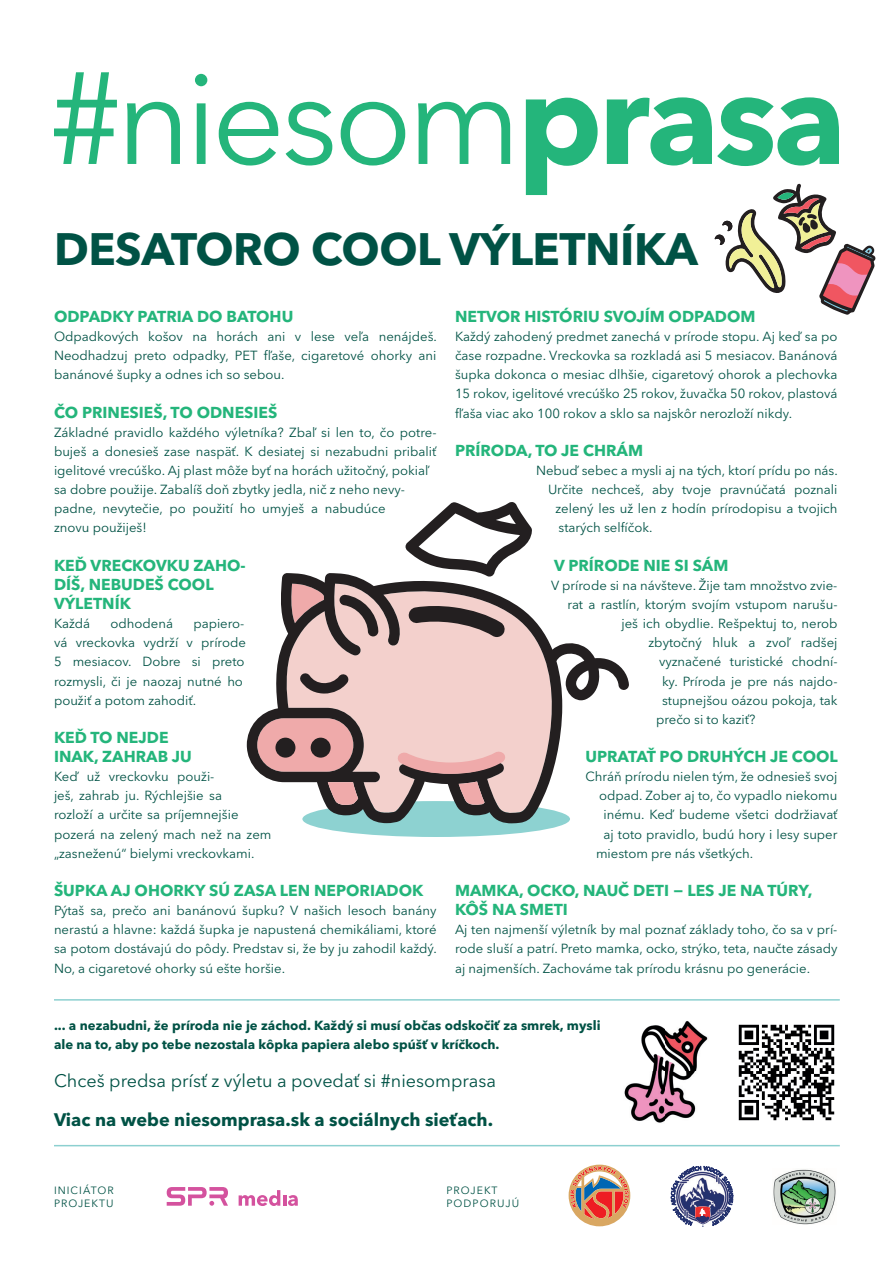
<style>
.page{position:relative;width:893px;height:1263px;background:#fff}
.page>*{position:absolute;margin:0;border:0;box-sizing:border-box;transform-origin:0 0}
.t1{font:700 45px "Avenir Next LT Pro";letter-spacing:-.01em;color:#005245}
.t2{font:18px "Avenir Next LT Pro";color:#005245}
.t3{font:700 18px "Avenir Next LT Pro";color:#005245}
.t4{font:700 15.75px/19.2px "Avenir Next LT Pro";color:#24b57b}
.t5{font:13.2px/19.2px "Avenir Next LT Pro";color:#005245;text-align:justify}
.t6{font:700 13.2px/19.2px "Avenir Next LT Pro";color:#005245}
.t7{font:10.5px/13.5px "Avenir Next LT Pro";letter-spacing:.1em;color:#005245}
</style>
<div class="page">
<div style="left:302px;top:801px;width:268px;height:36px;background:#8dd2d1;border-radius:50%"></div>
<svg style="left:247px;top:573px;width:382px;height:250px"></svg>
<div style="left:275px;top:738px;width:20px;height:20px;background:#231f20;border-radius:50%"></div>
<div style="left:311px;top:738px;width:20px;height:20px;background:#231f20;border-radius:50%"></div>
<svg style="left:408px;top:605px;width:98px;height:32px;background:#8e7a78"></svg>
<svg style="left:299px;top:673px;width:50px;height:20px"></svg>
<svg style="left:328px;top:782px;width:30px;height:24px"></svg>
<svg style="left:459px;top:781px;width:26px;height:25px"></svg>
<svg style="left:397px;top:751px;width:109px;height:23px;background:#d3a3a2"></svg>
<svg style="left:406px;top:502px;width:126px;height:74px"></svg>
<img style="left:738px;top:1024px;width:97px;height:97px">
<svg style="left:239px;top:1190px;width:59px;height:16px"></svg>
<svg style="left:167px;top:1187px;width:61px;height:19px"></svg>
<svg style="left:569px;top:1164px;width:61px;height:62px"></svg>
<img style="left:670px;top:1165px;width:64px;height:37px">
<svg style="left:671px;top:1166px;width:62px;height:61px"></svg>
<img style="left:773px;top:1169px;width:63px;height:56px">
<hr style="left:54px;top:1145px;width:786px;height:1px;background:#8cd0d0">
<hr style="left:54px;top:999px;width:786px;height:1px;background:#8cd0d0">
<img style="left:624px;top:1021px;width:84px;height:102px">
<svg style="left:714px;top:184px;width:162px;height:131px"></svg>
<svg style="left:54px;top:72px;width:63px;height:92px"></svg>
<svg style="left:127px;top:102px;width:53px;height:62px"></svg>
<svg style="left:195px;top:74px;width:12px;height:90px"></svg>
<svg style="left:219px;top:102px;width:59px;height:64px"></svg>
<svg style="left:286px;top:102px;width:46px;height:64px"></svg>
<svg style="left:341px;top:102px;width:64px;height:64px"></svg>
<svg style="left:418px;top:102px;width:92px;height:62px"></svg>
<svg style="left:526px;top:98px;width:72px;height:97px"></svg>
<svg style="left:607px;top:97px;width:232px;height:69px"></svg>
<h1 class="t1" style="left:54px;top:221px;width:645px">DESATORO COOL VÝLETNÍKA</h1>
<p class="t4" style="left:54px;top:307px;width:241px">ODPADKY PATRIA DO BATOHU</p>
<p class="t5" style="left:54px;top:327px;width:384px">Odpadkových košov na horách ani v lese veľa nenájdeš.<br>Neodhadzuj preto odpadky, PET fľaše, cigaretové ohorky ani banánové šupky a odnes ich so sebou.</p>
<p class="t4" style="left:54px;top:402px;width:225px">ČO PRINESIEŠ, TO ODNESIEŠ</p>
<p class="t5" style="left:54px;top:422px;width:384px;text-align:left">Základné pravidlo každého výletníka? Zbaľ si len to, čo potre&shy;buješ a donesieš zase naspäť. K desiatej si nezabudni pribaliť igelitové vrecúško. Aj plast môže byť na horách užitočný, pokiaľ sa dobre použije. Zabalíš doň zbytky jedla, nič z neho nevy&shy;padne, nevytečie, po použití ho umyješ a nabudúce<br>znovu použiješ!</p>
<p class="t4" style="left:54px;top:555px;width:193px">KEĎ VRECKOVKU ZAHO-<br>DÍŠ, NEBUDEŠ COOL<br>VÝLETNÍK</p>
<p class="t5" style="left:54px;top:614px;width:38px">Každá</p>
<p class="t5" style="left:111px;top:614px;width:64px">odhodená</p>
<p class="t5" style="left:54px;top:614px;width:194px;text-align:left;text-indent:139px">papiero&shy;vá vreckovka vydrží v prírode<br>5 mesiacov. Dobre si preto rozmysli, či je naozaj nutné ho použiť a potom zahodiť.</p>
<p class="t4" style="left:54px;top:728px;width:139px">KEĎ TO NEJDE<br>INAK, ZAHRAB JU</p>
<p class="t5" style="left:54px;top:767px;width:219px;text-align:left">Keď už vreckovku použi-<br>ješ, zahrab ju. Rýchlejšie sa<br>rozloží a určite sa príjemnejšie pozerá na zelený mach než na zem „zasneženú“ bielymi vreckovkami.</p>
<p class="t4" style="left:54px;top:881px;width:371px">ŠUPKA AJ OHORKY SÚ ZASA LEN NEPORIADOK</p>
<p class="t5" style="left:54px;top:901px;width:384px">Pýtaš sa, prečo ani banánovú šupku? V našich lesoch banány nerastú a hlavne: každá šupka je napustená chemikáliami, ktoré sa potom dostávajú do pôdy. Predstav si, že by ju zahodil každý.<br>No, a cigaretové ohorky sú ešte horšie.</p>
<p class="t4" style="left:455px;top:307px;width:302px">NETVOR HISTÓRIU SVOJÍM ODPADOM</p>
<p class="t5" style="left:455px;top:327px;width:384px">Každý zahodený predmet zanechá v prírode stopu. Aj keď sa po čase rozpadne. Vreckovka sa rozkladá asi 5 mesiacov. Banánová šupka dokonca o mesiac dlhšie, cigaretový ohorok a plechovka 15 rokov, igelitové vrecúško 25 rokov, žuvačka 50 rokov, plastová fľaša viac ako 100 rokov a sklo sa najskôr nerozloží nikdy.</p>
<p class="t4" style="left:455px;top:441px;width:190px">PRÍRODA, TO JE CHRÁM</p>
<p class="t5" style="left:536px;top:461px;width:303px">Nebuď sebec a mysli aj na tých, ktorí prídu po nás.</p>
<p class="t5" style="left:548px;top:480px;width:291px">Určite nechceš, aby tvoje pravnúčatá poznali</p>
<p class="t5" style="left:555px;top:499px;width:283px">zelený les už len z hodín prírodopisu a tvojich</p>
<p class="t5" style="left:558px;top:518px;width:96px">starých selfíčok.</p>
<p class="t4" style="left:554px;top:555px;width:176px">V PRÍRODE NIE SI SÁM</p>
<p class="t5" style="left:551px;top:575px;width:288px">V prírode si na návšteve. Žije tam množstvo zvie-</p>
<p class="t5" style="left:567px;top:595px;width:271px">rat a rastlín, ktorým svojím vstupom narušu-</p>
<p class="t5" style="left:621px;top:614px;width:218px">ješ ich obydlie. Rešpektuj to, nerob</p>
<p class="t5" style="left:648px;top:633px;width:191px">zbytočný hluk a zvoľ radšej</p>
<p class="t5" style="left:659px;top:652px;width:180px">vyznačené turistické chodní-</p>
<p class="t5" style="left:662px;top:671px;width:177px">ky. Príroda je pre nás najdo-</p>
<p class="t5" style="left:662px;top:690px;width:177px">stupnejšou oázou pokoja, tak</p>
<p class="t5" style="left:656px;top:709px;width:101px">prečo si to kaziť?</p>
<p class="t4" style="left:585px;top:747px;width:254px">UPRATAŤ PO DRUHÝCH JE COOL</p>
<p class="t5" style="left:585px;top:767px;width:254px">Chráň prírodu nielen tým, že odnesieš svoj</p>
<p class="t5" style="left:599px;top:786px;width:240px">odpad. Zober aj to, čo vypadlo niekomu</p>
<p class="t5" style="left:603px;top:805px;width:236px">inému. Keď budeme všetci dodržiavať</p>
<p class="t5" style="left:603px;top:824px;width:236px">aj toto pravidlo, budú hory i lesy super</p>
<p class="t5" style="left:596px;top:843px;width:159px">miestom pre nás všetkých.</p>
<p class="t4" style="left:455px;top:881px;width:359px">MAMKA, OCKO, NAUČ DETI − LES JE NA TÚRY,<br>KÔŠ NA SMETI</p>
<p class="t5" style="left:455px;top:920px;width:384px">Aj ten najmenší výletník by mal poznať základy toho, čo sa v prí&shy;rode sluší a patrí. Preto mamka, ocko, strýko, teta, naučte zásady aj najmenších. Zachováme tak prírodu krásnu po generácie.</p>
<p class="t6" style="left:54px;top:1015px;width:548px">... a nezabudni, že príroda nie je záchod. Každý si musí občas odskočiť za smrek, mysli ale na to, aby po tebe nezostala kôpka papiera alebo spúšť v kríčkoch.</p>
<h2 class="t2" style="left:54px;top:1070px;width:443px">Chceš predsa prísť z výletu a povedať si #niesomprasa</h2>
<h2 class="t3" style="left:54px;top:1108px;width:441px">Viac na webe niesomprasa.sk a sociálnych sieťach.</h2>
<p class="t7" style="left:54px;top:1183px;width:61px">INICIÁTOR<br>PROJEKTU</p>
<p class="t7" style="left:446px;top:1183px;width:74px">PROJEKT<br>PODPORUJÚ</p>
</div>
